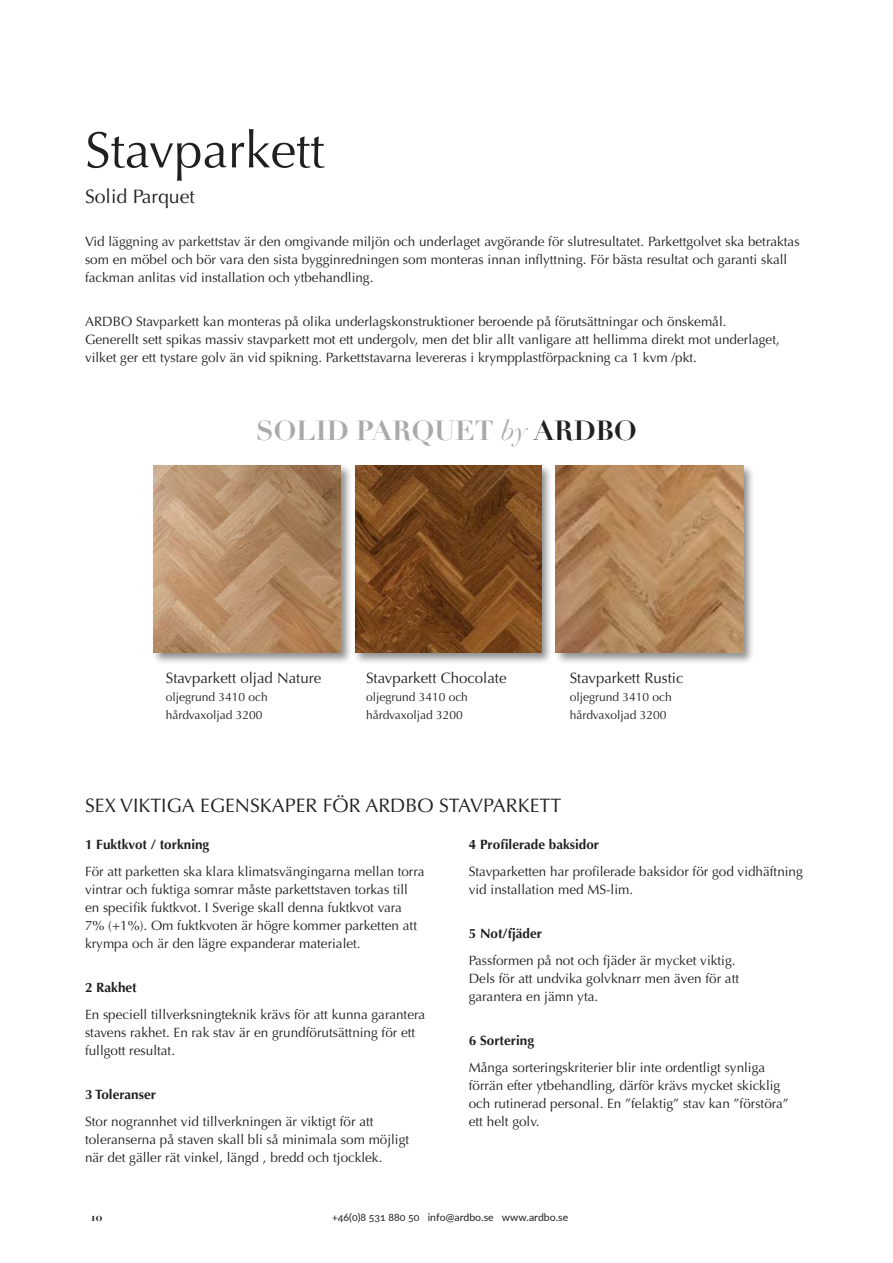
<style>
.page{position:relative;width:893px;height:1263px;background:#fff}
.page>*{position:absolute;margin:0;border:0;box-sizing:border-box;transform-origin:0 0}
.t1{font:51px "Optima";color:#221f1f}
.t2{font:27px "Didot LH Bold Os F";color:#a7a9ab}
.t3{font:19.5px "Optima";color:#221f1f}
.t4{font:15px "Optima";color:#221f1f}
.t5{font:13.5px/18px "Optima";color:#221f1f}
.t6{font:700 13.5px "Optima";color:#221f1f}
.t7{font:12px/18px "Optima";color:#221f1f}
.t8{font:12px "Didot LH Bold Os F";color:#221f1f}
.t9{font:10.5px "Lato";color:#221f1f}
.s1{font-family:"Didot LH Italic Os F"}
.s2{color:#221f1f}
</style>
<div class="page">
<div style="left:353px;top:463px;width:200px;height:202px;background:#221f1f;opacity:.5"></div>
<img style="left:355px;top:466px;width:186px;height:187px">
<div style="left:554px;top:463px;width:201px;height:202px;background:#221f1f;opacity:.5"></div>
<img style="left:556px;top:466px;width:187px;height:187px">
<div style="left:151px;top:464px;width:201px;height:201px;background:#221f1f;opacity:.5"></div>
<img style="left:153px;top:466px;width:187px;height:187px">
<h1 class="t1" style="left:85px;top:120px;width:241px">Stavparkett</h1>
<h3 class="t3" style="left:85px;top:185px;width:111px">Solid Parquet</h3>
<p class="t5" style="left:85px;top:233px;width:716px">Vid läggning av parkettstav är den omgivande miljön och underlaget avgörande för slutresultatet. Parkettgolvet ska betraktas som en möbel och bör vara den sista bygginredningen som monteras innan inflyttning. För bästa resultat och garanti skall fackman anlitas vid installation och ytbehandling.</p>
<p class="t5" style="left:85px;top:312px;width:696px">ARDBO Stavparkett kan monteras på olika underlagskonstruktioner beroende på förutsättningar och önskemål.<br>Generellt sett spikas massiv stavparkett mot ett undergolv, men det blir allt vanligare att hellimma direkt mot underlaget, vilket ger ett tystare golv än vid spikning. Parkettstavarna levereras i krympplastförpackning ca 1 kvm /pkt.</p>
<h2 class="t2" style="left:256px;top:420px;width:382px">SOLID PARQUET <span class="s1">by</span> <span class="s2">ARDBO</span></h2>
<p class="t4" style="left:166px;top:669px;width:157px">Stavparkett oljad Nature</p>
<p class="t7" style="left:166px;top:688px;width:103px">oljegrund 3410 och hårdvaxoljad 3200</p>
<p class="t4" style="left:366px;top:669px;width:142px">Stavparkett Chocolate</p>
<p class="t7" style="left:366px;top:688px;width:103px">oljegrund 3410 och hårdvaxoljad 3200</p>
<p class="t4" style="left:570px;top:669px;width:115px">Stavparkett Rustic</p>
<p class="t7" style="left:570px;top:688px;width:103px">oljegrund 3410 och hårdvaxoljad 3200</p>
<h3 class="t3" style="left:85px;top:794px;width:478px">SEX VIKTIGA EGENSKAPER FÖR ARDBO STAVPARKETT</h3>
<p class="t6" style="left:85px;top:837px;width:126px">1 Fuktkvot / torkning</p>
<p class="t5" style="left:85px;top:862px;width:341px">För att parketten ska klara klimatsvängingarna mellan torra vintrar och fuktiga somrar måste parkettstaven torkas till en specifik fuktkvot. I Sverige skall denna fuktkvot vara 7% (+1%). Om fuktkvoten är högre kommer parketten att krympa och är den lägre expanderar materialet.</p>
<p class="t6" style="left:85px;top:980px;width:53px">2 Rakhet</p>
<p class="t5" style="left:85px;top:1005px;width:342px">En speciell tillverksningteknik krävs för att kunna garantera stavens rakhet. En rak stav är en grundförutsättning för ett fullgott resultat.</p>
<p class="t6" style="left:85px;top:1087px;width:73px">3 Toleranser</p>
<p class="t5" style="left:85px;top:1112px;width:326px">Stor nogrannhet vid tillverkningen är viktigt för att toleranserna på staven skall bli så minimala som möjligt när det gäller rät vinkel, längd , bredd och tjocklek.</p>
<p class="t6" style="left:469px;top:837px;width:132px">4 Profilerade baksidor</p>
<p class="t5" style="left:469px;top:862px;width:336px">Stavparketten har profilerade baksidor för god vidhäftning vid installation med MS-lim.</p>
<p class="t6" style="left:469px;top:926px;width:75px">5 Not/fjäder</p>
<p class="t5" style="left:469px;top:951px;width:272px">Passformen på not och fjäder är mycket viktig.<br>Dels för att undvika golvknarr men även för att garantera en jämn yta.</p>
<p class="t6" style="left:469px;top:1032px;width:67px">6 Sortering</p>
<p class="t5" style="left:469px;top:1058px;width:322px">Många sorteringskriterier blir inte ordentligt synliga förrän efter ytbehandling, därför krävs mycket skicklig och rutinerad personal. En ”felaktig” stav kan ”förstöra” ett helt golv.</p>
<p class="t8" style="left:91px;top:1212px;width:13px">10</p>
<p class="t9" style="left:332px;top:1209px;width:238px">+46(0)8 531 880 50 info@ardbo.se www.ardbo.se</p>
</div>
